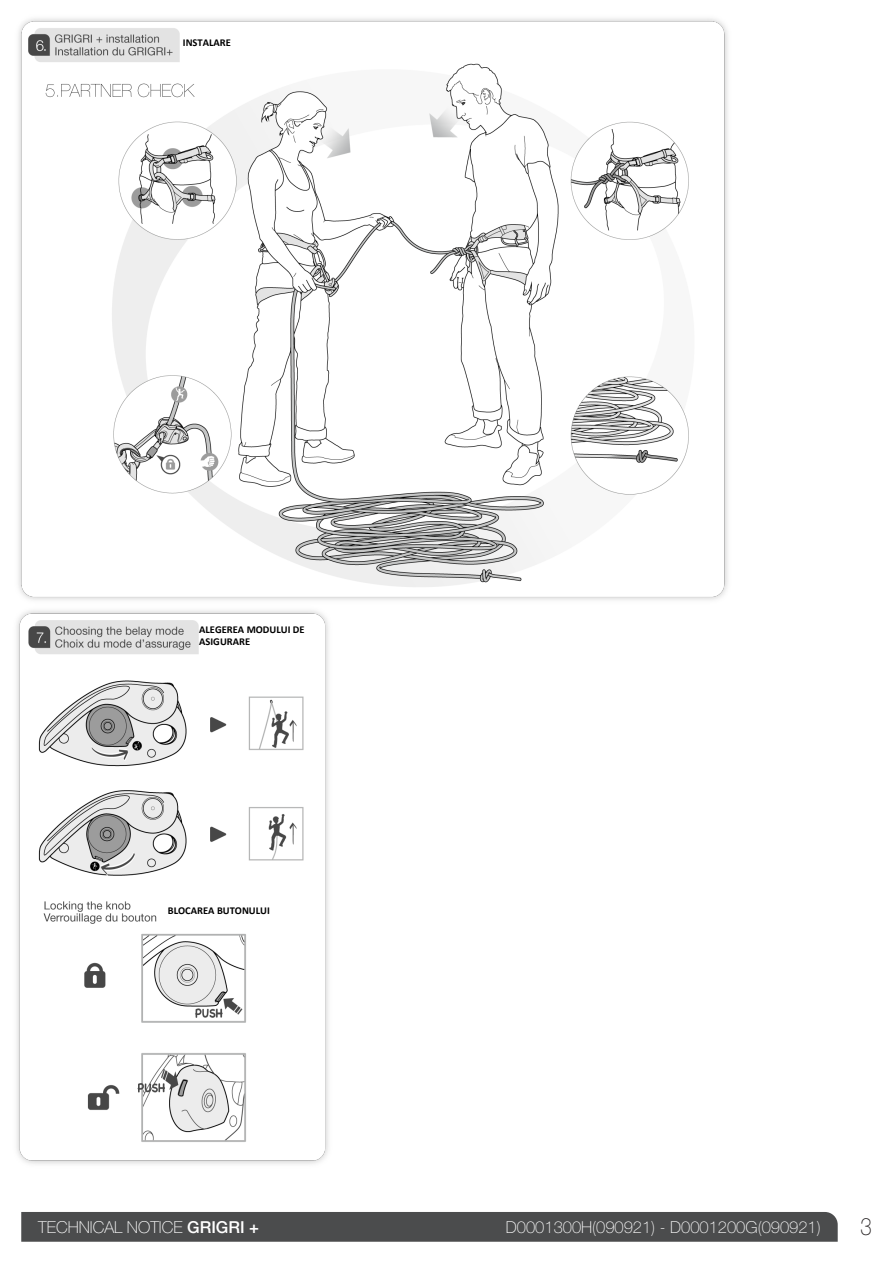
<style>
.page{position:relative;width:893px;height:1263px;background:#fff}
.page>*{position:absolute;margin:0;border:0;box-sizing:border-box;transform-origin:0 0}
.t1{font:100 24px "Helvetica Neue LT Pro";color:#231f20;scale:.85 1}
.t2{font:100 16.5px "Helvetica Neue LT Pro";color:#fff}
.t3{font:700 10.5px/12.6px "Calibri";color:#000}
.s1{font-weight:500}
</style>
<div class="page">
<img style="left:16px;top:18px;width:822px;height:1224px">
<p class="t3" style="left:183px;top:36px;width:50px">INSTALARE</p>
<p class="t3" style="left:199px;top:623px;width:107px">ALEGEREA MODULUI DE<br>ASIGURARE</p>
<p class="t3" style="left:168px;top:904px;width:104px">BLOCAREA BUTONULUI</p>
<p class="t2" style="left:38px;top:1217px;width:222px">TECHNICAL NOTICE <span class="s1">GRIGRI +</span></p>
<p class="t2" style="left:506px;top:1217px;width:316px">D0001300H(090921) - D0001200G(090921)</p>
<h1 class="t1" style="left:860px;top:1212px;width:15px">3</h1>
</div>
